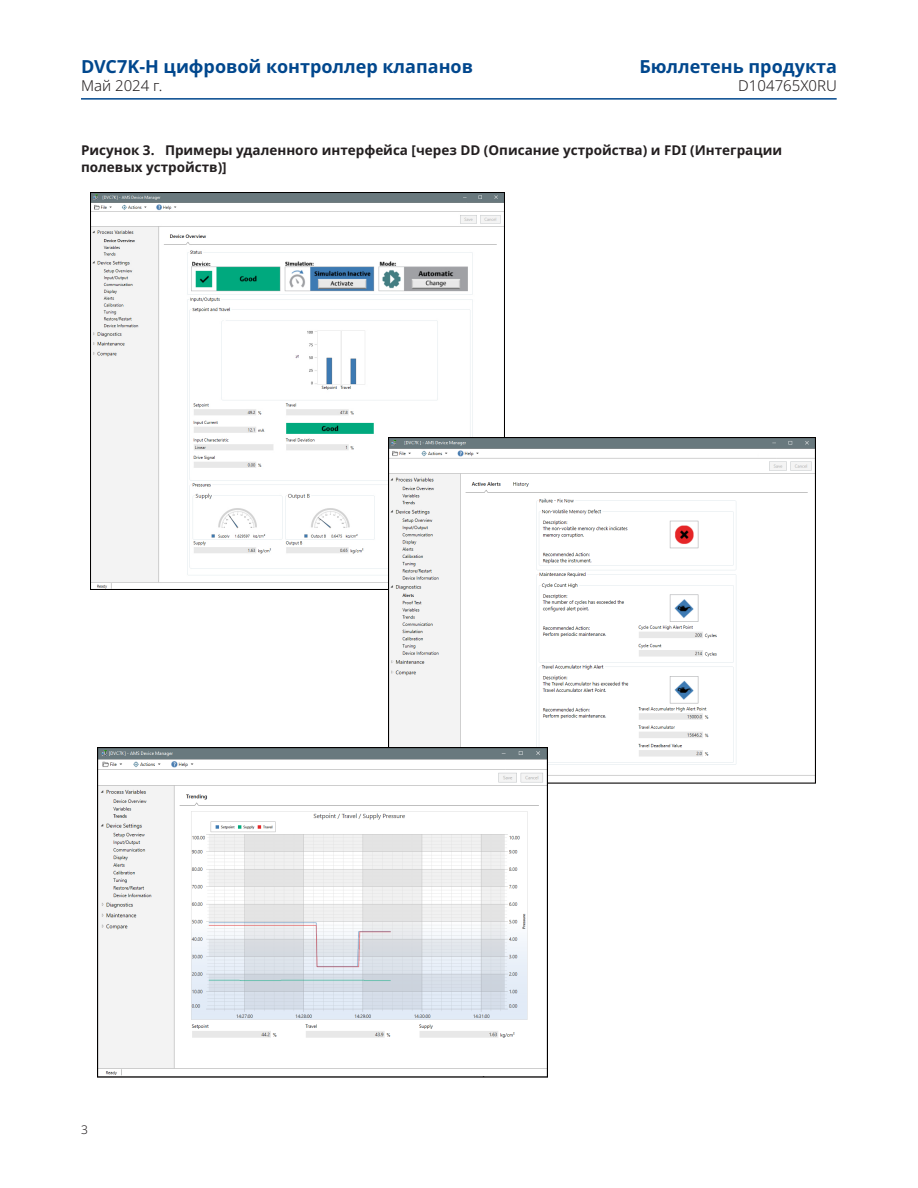
<style>
.page{position:relative;width:918px;height:1188px;background:#fff}
.page>*{position:absolute;margin:0;border:0;box-sizing:border-box;transform-origin:0 0}
.t1{font:700 18px "Noto Sans";color:#01478d}
.t2{font:300 15px "Noto Sans";color:#231f20}
.t3{font:700 13.5px/16.5px "Noto Sans";color:#231f20}
.t4{font:300 12px "Noto Sans";color:#231f20}
</style>
<div class="page">
<hr style="left:81px;top:98px;width:756px;height:2px;background:#01478d">
<img style="left:91px;top:192px;width:414px;height:398px">
<img style="left:388px;top:437px;width:427px;height:347px">
<img style="left:97px;top:748px;width:450px;height:329px">
<h1 class="t1" style="left:81px;top:57px;width:394px">DVC7K-H цифровой контроллер клапанов</h1>
<h1 class="t1" style="left:639px;top:57px;width:199px">Бюллетень продукта</h1>
<p class="t2" style="left:81px;top:77px;width:83px">Май 2024 г.</p>
<p class="t2" style="left:738px;top:77px;width:100px">D104765X0RU</p>
<p class="t3" style="left:81px;top:142px;width:703px">Рисунок 3. Примеры удаленного интерфейса [через DD (Описание устройства) и FDI (Интеграции полевых устройств)]</p>
<p class="t4" style="left:81px;top:1123px;width:8px">3</p>
</div>
